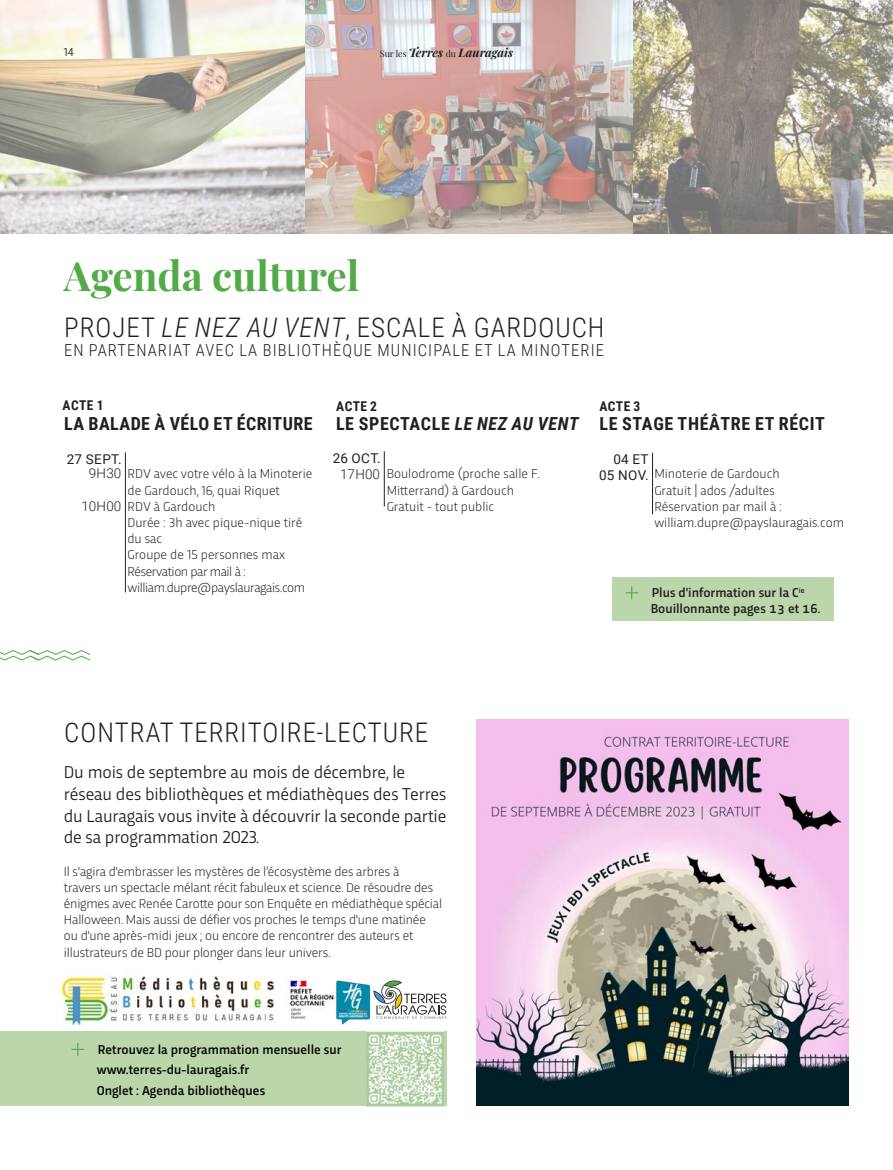
<style>
.page{position:relative;width:893px;height:1170px;background:#fff}
.page>*{position:absolute;margin:0;border:0;box-sizing:border-box;transform-origin:0 0}
.TITRE_couleur{font:700 40.5px "Playfair Display";color:#51ab46}
.t1{font:300 27px "Roboto Condensed";letter-spacing:.035em;color:#231f20}
.t2{font:18px/21.6px "Trasandina";letter-spacing:-.01em;color:#231f20}
.t3{font:700 18px "Roboto Condensed";letter-spacing:.035em;color:#231f20}
.t4{font:300 16.5px "Roboto Condensed";letter-spacing:.065em;color:#231f20}
.t5{font:300 13.5px/16.2px "Trasandina";letter-spacing:-.01em;color:#231f20}
.t6{font:500 13.5px "Trasandina";color:#040503}
.t7{font:300 13.5px "Trasandina";letter-spacing:-.03em;color:#231f20}
.t8{font:500 13.5px "Trasandina";color:#231f20}
.TITRE{font:13.5px "Roboto";letter-spacing:.03em;color:#231f20}
.CDT_infos_données_pr{font:700 13.5px "Roboto Condensed";letter-spacing:.035em;color:#231f20}
.TITRE-2{font:300 13.5px "Roboto";letter-spacing:.015em;color:#231f20}
.t9{font:italic 700 12px "Playfair Display";color:#231f20}
.t10{font:12px "Trasandina";color:#231f20}
.s1{font-weight:400;font-style:normal;font-size:9px}
.s2{font-style:italic}
</style>
<div class="page">
<img style="left:0;top:0;width:893px;height:234px">
<div style="left:613px;top:577px;width:221px;height:43px;background:#bbd6ab"></div>
<svg style="left:626px;top:586px;width:12px;height:12px"></svg>
<img style="left:476px;top:719px;width:373px;height:386px">
<div style="left:0;top:1031px;width:446px;height:75px;background:#bbd6ab"></div>
<img style="left:366px;top:1031px;width:78px;height:75px">
<svg style="left:72px;top:1043px;width:12px;height:12px"></svg>
<img style="left:62px;top:970px;width:213px;height:54px">
<img style="left:290px;top:980px;width:47px;height:39px">
<img style="left:337px;top:980px;width:32px;height:44px">
<svg style="left:373px;top:980px;width:73px;height:38px"></svg>
<hr style="left:652px;top:452px;width:1px;height:62px;background:#231f20">
<hr style="left:384px;top:451px;width:1px;height:55px;background:#231f20">
<hr style="left:125px;top:452px;width:1px;height:140px;background:#231f20">
<svg style="left:0;top:650px;width:91px;height:11px"></svg>
<p class="t10" style="left:64px;top:43px;width:12px">14</p>
<p class="t9" style="left:380px;top:42px;width:135px"><span class="s1">Sur les</span> Terres <span class="s1">du</span> Lauragais</p>
<p class="TITRE_couleur" style="left:64px;top:243px;width:297px">Agenda culturel</p>
<p class="t1" style="left:64px;top:308px;width:542px">PROJET <span class="s2">LE NEZ AU VENT</span>, ESCALE À GARDOUCH</p>
<p class="t4" style="left:64px;top:339px;width:541px">EN PARTENARIAT AVEC LA BIBLIOTHÈQUE MUNICIPALE ET LA MINOTERIE</p>
<p class="CDT_infos_données_pr" style="left:63px;top:396px;width:43px">ACTE 1</p>
<p class="CDT_infos_données_pr" style="left:336px;top:396px;width:42px">ACTE 2</p>
<p class="CDT_infos_données_pr" style="left:599px;top:396px;width:42px">ACTE 3</p>
<p class="t3" style="left:64px;top:410px;width:250px">LA BALADE À VÉLO ET ÉCRITURE</p>
<p class="t5" style="left:128px;top:464px;width:186px">RDV avec votre vélo à la Minoterie de Gardouch, 16, quai Riquet</p>
<p class="t5" style="left:128px;top:497px;width:89px">RDV à Gardouch</p>
<p class="t5" style="left:128px;top:513px;width:176px">Durée : 3h avec pique-nique tiré du sac</p>
<p class="t5" style="left:128px;top:545px;width:159px">Groupe de 15 personnes max</p>
<p class="t7" style="left:128px;top:561px;width:120px">Réservation par mail à :</p>
<p class="t7" style="left:128px;top:577px;width:179px">william.dupre@payslauragais.com</p>
<p class="TITRE" style="left:67px;top:449px;width:56px">27 SEPT.</p>
<p class="TITRE-2" style="left:89px;top:464px;width:34px">9H30</p>
<p class="TITRE-2" style="left:81px;top:496px;width:41px">10H00</p>
<p class="t3" style="left:336px;top:410px;width:244px">LE SPECTACLE <span class="s2">LE NEZ AU VENT</span></p>
<p class="t5" style="left:387px;top:464px;width:155px">Boulodrome (proche salle F.<br>Mitterrand) à Gardouch</p>
<p class="t5" style="left:387px;top:497px;width:109px">Gratuit - tout public</p>
<p class="TITRE" style="left:333px;top:448px;width:49px">26 OCT.</p>
<p class="TITRE-2" style="left:340px;top:464px;width:41px">17H00</p>
<p class="t3" style="left:599px;top:410px;width:227px">LE STAGE THÉÂTRE ET RÉCIT</p>
<p class="t5" style="left:654px;top:464px;width:127px">Minoterie de Gardouch</p>
<p class="t5" style="left:654px;top:481px;width:122px">Gratuit | ados /adultes</p>
<p class="t5" style="left:654px;top:497px;width:129px">Réservation par mail à :</p>
<p class="t5" style="left:654px;top:513px;width:191px">william.dupre@payslauragais.com</p>
<p class="TITRE" style="left:614px;top:449px;width:37px">04 ET</p>
<p class="TITRE" style="left:599px;top:465px;width:51px">05 NOV.</p>
<p class="t8" style="left:652px;top:582px;width:154px">Plus d'information sur la C<sup>ie</sup></p>
<p class="t8" style="left:651px;top:598px;width:172px">Bouillonnante pages 13 et 16.</p>
<p class="t1" style="left:64px;top:713px;width:366px">CONTRAT TERRITOIRE-LECTURE</p>
<p class="t2" style="left:64px;top:760px;width:384px">Du mois de septembre au mois de décembre, le réseau des bibliothèques et médiathèques des Terres du Lauragais vous invite à découvrir la seconde partie de sa programmation 2023.</p>
<p class="t5" style="left:64px;top:862px;width:380px">Il s'agira d'embrasser les mystères de l’écosystème des arbres à<br>travers un spectacle mélant récit fabuleux et science. De résoudre des énigmes avec Renée Carotte pour son Enquête en médiathèque spécial Halloween. Mais aussi de défier vos proches le temps d'une matinée ou d'une après-midi jeux ; ou encore de rencontrer des auteurs et illustrateurs de BD pour plonger dans leur univers.</p>
<p class="t6" style="left:98px;top:1039px;width:245px">Retrouvez la programmation mensuelle sur</p>
<p class="t6" style="left:97px;top:1059px;width:154px">www.terres-du-lauragais.fr</p>
<p class="t6" style="left:97px;top:1080px;width:170px">Onglet : Agenda bibliothèques</p>
</div>
